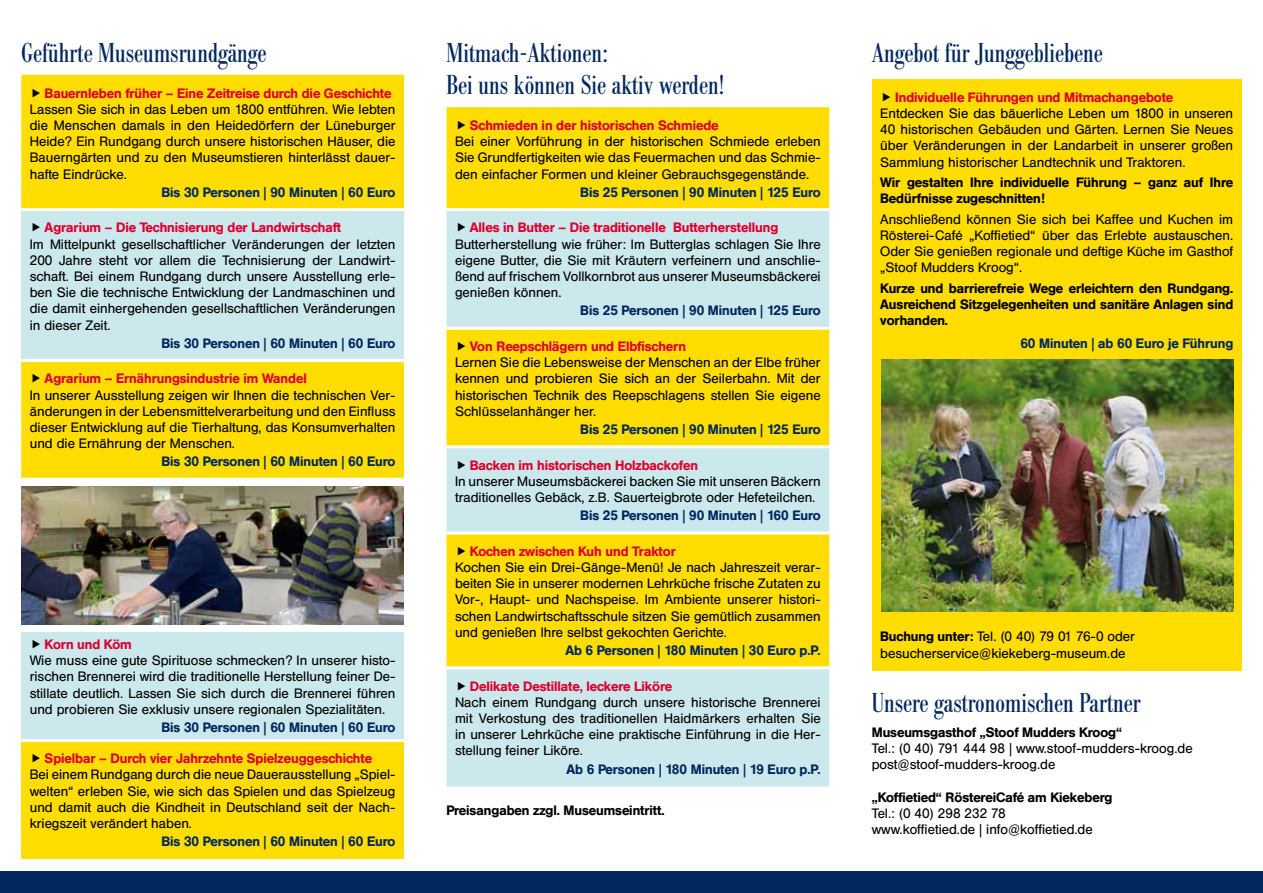
<style>
.page{position:relative;width:1263px;height:893px;background:#fff}
.page>*{position:absolute;margin:0;border:0;box-sizing:border-box;transform-origin:0 0}
.t1{font:27px/32.4px "Bodoni Bert Con BQ";color:#00285f}
.t2{font:13.5px/16.2px "Helvetica BQ";color:#000}
.t3{font:500 13.5px "Helvetica BQ";color:#00285f}
.t4{font:500 13.5px/16.2px "Helvetica BQ";color:#000}
.s1{font-family:"Minion Pro"}
.s2{font-weight:500;color:#df002e}
.s3{font-weight:500}
</style>
<div class="page">
<div style="left:0;top:872px;width:438px;height:21px;background:#00285f"></div>
<div style="left:412px;top:872px;width:451px;height:21px;background:#00285f"></div>
<div style="left:831px;top:872px;width:432px;height:21px;background:#00285f"></div>
<div style="left:21px;top:75px;width:383px;height:403px;background:#fd0"></div>
<div style="left:21px;top:210px;width:383px;height:151px;background:#cbe8ed"></div>
<hr style="left:21px;top:208px;width:383px;height:3px;background:#fff">
<hr style="left:21px;top:359px;width:383px;height:3px;background:#fff">
<div style="left:446px;top:107px;width:383px;height:101px;background:#fd0"></div>
<svg style="left:446px;top:211px;width:383px;height:575px;background:#e1e385"></svg>
<hr style="left:446px;top:327px;width:383px;height:3px;background:#fff">
<hr style="left:446px;top:445px;width:383px;height:3px;background:#fff">
<hr style="left:446px;top:532px;width:383px;height:3px;background:#fff">
<hr style="left:446px;top:666px;width:383px;height:3px;background:#fff">
<img style="left:21px;top:486px;width:383px;height:138px">
<div style="left:872px;top:79px;width:370px;height:591px;background:#fd0"></div>
<img style="left:882px;top:359px;width:351px;height:253px">
<div style="left:21px;top:630px;width:383px;height:110px;background:#cbe8ed"></div>
<div style="left:21px;top:740px;width:383px;height:119px;background:#fd0"></div>
<hr style="left:21px;top:629px;width:383px;height:3px;background:#fff">
<hr style="left:21px;top:739px;width:383px;height:3px;background:#fff">
<svg style="left:33px;top:88px;width:7px;height:9px"></svg>
<svg style="left:33px;top:374px;width:7px;height:9px"></svg>
<svg style="left:458px;top:121px;width:7px;height:8px"></svg>
<svg style="left:458px;top:223px;width:7px;height:9px"></svg>
<svg style="left:458px;top:342px;width:7px;height:8px"></svg>
<svg style="left:458px;top:460px;width:7px;height:9px"></svg>
<svg style="left:458px;top:546px;width:7px;height:9px"></svg>
<svg style="left:458px;top:681px;width:7px;height:9px"></svg>
<h1 class="t1" style="left:21px;top:37px;width:247px">Geführte Museumsrundgänge</h1>
<p class="t2" style="left:30px;top:85px;width:367px;text-indent:12px"><span class="s1">f</span> <span class="s2">Bauernleben früher – Eine Zeitreise durch die Geschichte </span>Lassen Sie sich in das Leben um 1800 entführen. Wie lebten die Menschen damals in den Heidedörfern der Lüneburger Heide? Ein Rundgang durch unsere historischen Häuser, die Bauerngärten und zu den Museumstieren hinterlässt dauer&shy;hafte Eindrücke.</p>
<p class="t3" style="left:161px;top:184px;width:235px">Bis 30 Personen | 90 Minuten | 60 Euro</p>
<p class="t2" style="left:30px;top:220px;width:367px;text-indent:12px"><span class="s1">f</span> <span class="s2">Agrarium – Die Technisierung der Landwirtschaft<br></span>Im Mittelpunkt gesellschaftlicher Veränderungen der letzten 200 Jahre steht vor allem die Technisierung der Landwirt&shy;schaft. Bei einem Rundgang durch unsere Ausstellung erle&shy;ben Sie die technische Entwicklung der Landmaschinen und die damit einhergehenden gesellschaftlichen Veränderungen in dieser Zeit.</p>
<p class="t3" style="left:161px;top:335px;width:235px">Bis 30 Personen | 60 Minuten | 60 Euro</p>
<p class="t2" style="left:30px;top:371px;width:367px;text-indent:12px"><span class="s1">f</span> <span class="s2">Agrarium – Ernährungsindustrie im Wandel<br></span>In unserer Ausstellung zeigen wir Ihnen die technischen Ver&shy;änderungen in der Lebensmittelverarbeitung und den Einfluss dieser Entwicklung auf die Tierhaltung, das Konsumverhalten und die Ernährung der Menschen.</p>
<p class="t3" style="left:161px;top:454px;width:235px">Bis 30 Personen | 60 Minuten | 60 Euro</p>
<p class="t2" style="left:30px;top:636px;width:367px;text-indent:12px"><span class="s1">f</span> <span class="s2">Korn und Köm<br></span>Wie muss eine gute Spirituose schmecken? In unserer histo&shy;rischen Brennerei wird die traditionelle Herstellung feiner De&shy;stillate deutlich. Lassen Sie sich durch die Brennerei führen und probieren Sie exklusiv unsere regionalen Spezialitäten.</p>
<p class="t3" style="left:161px;top:719px;width:235px">Bis 30 Personen | 60 Minuten | 60 Euro</p>
<p class="t2" style="left:30px;top:751px;width:367px;text-indent:12px"><span class="s1">f</span> <span class="s2">Spielbar – Durch vier Jahrzehnte Spielzeuggeschichte<br></span>Bei einem Rundgang durch die neue Dauerausstellung „Spiel&shy;welten“ erleben Sie, wie sich das Spielen und das Spielzeug und damit auch die Kindheit in Deutschland seit der Nach&shy;kriegszeit verändert haben.</p>
<p class="t3" style="left:161px;top:834px;width:235px">Bis 30 Personen | 60 Minuten | 60 Euro</p>
<h1 class="t1" style="left:446px;top:37px;width:279px">Mitmach-Aktionen:<br>Bei uns können Sie aktiv werden!</h1>
<p class="t2" style="left:455px;top:118px;width:367px;text-indent:12px"><span class="s1">f</span> <span class="s2">Schmieden in der historischen Schmiede<br></span>Bei einer Vorführung in der historischen Schmiede erleben Sie Grundfertigkeiten wie das Feuermachen und das Schmie&shy;den einfacher Formen und kleiner Gebrauchsgegenstände.</p>
<p class="t3" style="left:580px;top:184px;width:242px">Bis 25 Personen | 90 Minuten | 125 Euro</p>
<p class="t2" style="left:455px;top:220px;width:367px;text-indent:12px"><span class="s1">f</span> <span class="s2">Alles in Butter – Die traditionelle Butterherstellung </span>Butterherstellung wie früher: Im Butterglas schlagen Sie Ihre eigene Butter, die Sie mit Kräutern verfeinern und anschlie&shy;ßend auf frischem Vollkornbrot aus unserer Museumsbäckerei genießen können.</p>
<p class="t3" style="left:580px;top:303px;width:242px">Bis 25 Personen | 90 Minuten | 125 Euro</p>
<p class="t2" style="left:455px;top:339px;width:367px;text-indent:12px"><span class="s1">f</span> <span class="s2">Von Reepschlägern und Elbfischern<br></span>Lernen Sie die Lebensweise der Menschen an der Elbe früher kennen und probieren Sie sich an der Seilerbahn. Mit der historischen Technik des Reepschlagens stellen Sie eigene Schlüsselanhänger her.</p>
<p class="t3" style="left:580px;top:421px;width:242px">Bis 25 Personen | 90 Minuten | 125 Euro</p>
<p class="t2" style="left:455px;top:457px;width:367px;text-indent:12px"><span class="s1">f</span> <span class="s2">Backen im historischen Holzbackofen<br></span>In unserer Museumsbäckerei backen Sie mit unseren Bäckern traditionelles Gebäck, z.B. Sauerteigbrote oder Hefeteilchen.</p>
<p class="t3" style="left:580px;top:508px;width:242px">Bis 25 Personen | 90 Minuten | 160 Euro</p>
<p class="t2" style="left:455px;top:543px;width:367px;text-indent:12px"><span class="s1">f</span> <span class="s2">Kochen zwischen Kuh und Traktor<br></span>Kochen Sie ein Drei-Gänge-Menü! Je nach Jahreszeit verar&shy;beiten Sie in unserer modernen Lehrküche frische Zutaten zu Vor-, Haupt- und Nachspeise. Im Ambiente unserer histori&shy;schen Landwirtschaftsschule sitzen Sie gemütlich zusammen und genießen Ihre selbst gekochten Gerichte.</p>
<p class="t3" style="left:565px;top:642px;width:257px">Ab 6 Personen | 180 Minuten | 30 Euro p.P.</p>
<p class="t2" style="left:455px;top:678px;width:367px;text-indent:12px"><span class="s1">f</span> <span class="s2">Delikate Destillate, leckere Liköre<br></span>Nach einem Rundgang durch unsere historische Brennerei mit Verkostung des traditionellen Haidmärkers erhalten Sie in unserer Lehrküche eine praktische Einführung in die Her&shy;stellung feiner Liköre.</p>
<p class="t3" style="left:566px;top:761px;width:256px">Ab 6 Personen | 180 Minuten | 19 Euro p.P.</p>
<p class="t4" style="left:446px;top:802px;width:219px">Preisangaben zzgl. Museumseintritt.</p>
<h1 class="t1" style="left:872px;top:37px;width:233px">Angebot für Junggebliebene</h1>
<p class="t2" style="left:880px;top:89px;width:354px;text-indent:12px"><span class="s1">f</span> <span class="s2">Individuelle Führungen und Mitmachangebote </span>Entdecken Sie das bäuerliche Leben um 1800 in unseren 40 historischen Gebäuden und Gärten. Lernen Sie Neues über Veränderungen in der Landarbeit in unserer großen Sammlung historischer Landtechnik und Traktoren.</p>
<p class="t4" style="left:880px;top:174px;width:354px">Wir gestalten Ihre individuelle Führung – ganz auf Ihre<br>Bedürfnisse zugeschnitten!</p>
<p class="t2" style="left:880px;top:211px;width:354px;text-align:justify">Anschließend können Sie sich bei Kaffee und Kuchen im Rösterei-Café „Koffietied“ über das Erlebte austauschen.<br>Oder Sie genießen regionale und deftige Küche im Gasthof „Stoof Mudders Kroog“.</p>
<p class="t4" style="left:880px;top:280px;width:354px;text-align:justify">Kurze und barrierefreie Wege erleichtern den Rundgang.<br>Ausreichend Sitzgelegenheiten und sanitäre Anlagen sind vorhanden.</p>
<p class="t3" style="left:1020px;top:335px;width:214px">60 Minuten | ab 60 Euro je Führung</p>
<p class="t2" style="left:880px;top:629px;width:256px"><span class="s3">Buchung unter:</span> Tel. (0 40) 79 01 76-0 oder besucherservice@kiekeberg-museum.de</p>
<h1 class="t1" style="left:872px;top:687px;width:270px">Unsere gastronomischen Partner</h1>
<p class="t4" style="left:872px;top:724px;width:252px">Museumsgasthof „Stoof Mudders Kroog“</p>
<p class="t2" style="left:872px;top:741px;width:322px">Tel.: (0 40) 791 444 98 | www.stoof-mudders-kroog.de post@stoof-mudders-kroog.de</p>
<p class="t4" style="left:872px;top:789px;width:242px">„Koffietied“ RöstereiCafé am Kiekeberg</p>
<p class="t2" style="left:872px;top:805px;width:223px">Tel.: (0 40) 298 232 78 www.koffietied.de | info@koffietied.de</p>
</div>
